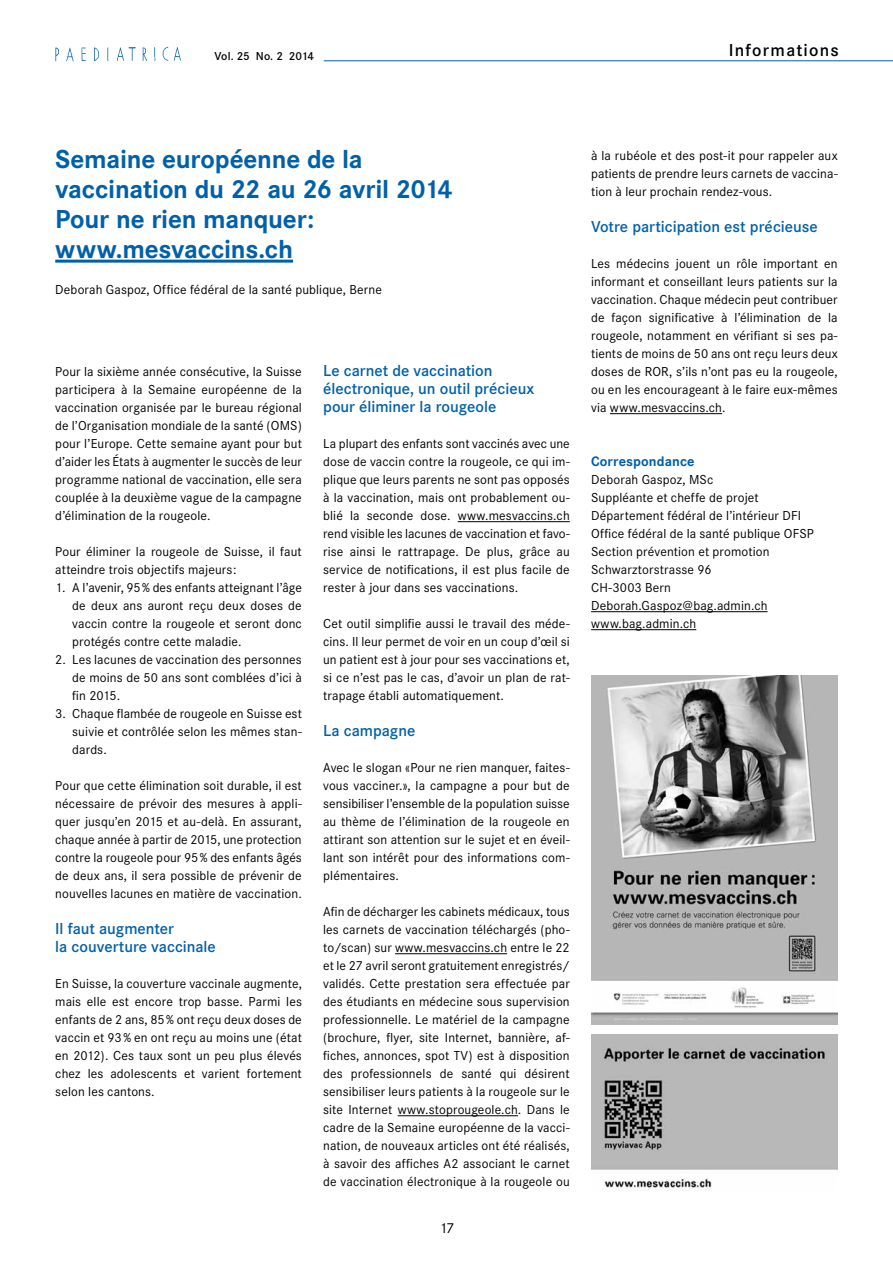
<style>
.page{position:relative;width:893px;height:1263px;background:#fff}
.page>*{position:absolute;margin:0;border:0;box-sizing:border-box;transform-origin:0 0}
.t1{font:700 27px/30px "Corporate S";letter-spacing:-.01em;color:#0060a9}
.t2{font:600 18px "Corporate S";letter-spacing:.07em;color:#000}
.t3{font:600 16.5px/18px "Corporate S";color:#0060a9}
.t4{font:15px "Corporate S";color:#000}
.t5{font:13.5px/18px "Corporate S";letter-spacing:.01em;color:#000;text-align:justify}
.t6{font:700 13.5px "Corporate SBQ";letter-spacing:.005em;color:#0060a9}
.t7{font:600 12px "Corporate S";letter-spacing:-.015em;color:#000}
</style>
<div class="page">
<hr style="left:324px;top:60px;width:569px;height:1px;background:#0060a9">
<img style="left:55px;top:47px;width:126px;height:14px">
<hr style="left:458px;top:521px;width:112px;height:1px;background:#000">
<hr style="left:395px;top:953px;width:112px;height:1px;background:#000">
<hr style="left:398px;top:1115px;width:120px;height:1px;background:#000">
<hr style="left:610px;top:413px;width:112px;height:1px;background:#000">
<hr style="left:591px;top:611px;width:176px;height:1px;background:#000">
<hr style="left:591px;top:629px;width:105px;height:1px;background:#000">
<hr style="left:55px;top:260px;width:238px;height:3px;background:#0060a9">
<img style="left:591px;top:676px;width:247px;height:348px">
<img style="left:591px;top:1035px;width:247px;height:155px">
<p class="t7" style="left:215px;top:49px;width:101px">Vol. 25 No. 2 2014</p>
<h2 class="t2" style="left:729px;top:39px;width:112px">Informations</h2>
<h1 class="t1" style="left:55px;top:145px;width:399px">Semaine européenne de la vaccination du 22 au 26 avril 2014<br>Pour ne rien manquer: www.mesvaccins.ch</h1>
<p class="t5" style="left:55px;top:281px;width:328px">Deborah Gaspoz, Office fédéral de la santé publique, Berne</p>
<p class="t5" style="left:55px;top:363px;width:248px">Pour la sixième année consécutive, la Suisse participera à la Semaine européenne de la vaccination organisée par le bureau régional de l’Organisation mondiale de la santé (OMS) pour l’Europe. Cette semaine ayant pour but d’aider les États à augmenter le succès de leur programme national de vaccination, elle sera couplée à la deuxième vague de la campagne d’élimination de la rougeole.</p>
<p class="t5" style="left:55px;top:543px;width:248px">Pour éliminer la rougeole de Suisse, il faut atteindre trois objectifs majeurs:</p>
<p class="t5" style="left:72px;top:579px;width:231px;text-indent:-17px">1. A l’avenir, 95% des enfants atteignant l’âge de deux ans auront reçu deux doses de vaccin contre la rougeole et seront donc protégés contre cette maladie.</p>
<p class="t5" style="left:72px;top:651px;width:231px;text-indent:-17px">2. Les lacunes de vaccination des personnes de moins de 50 ans sont comblées d’ici à fin 2015.</p>
<p class="t5" style="left:72px;top:705px;width:231px;text-indent:-17px">3. Chaque flambée de rougeole en Suisse est suivie et contrôlée selon les mêmes stan&shy;dards.</p>
<p class="t5" style="left:55px;top:777px;width:248px">Pour que cette élimination soit durable, il est nécessaire de prévoir des mesures à appli&shy;quer jusqu’en 2015 et au-delà. En assurant, chaque année à partir de 2015, une protection contre la rougeole pour 95% des enfants âgés de deux ans, il sera possible de prévenir de nouvelles lacunes en matière de vaccination.</p>
<p class="t3" style="left:55px;top:920px;width:162px">Il faut augmenter<br>la couverture vaccinale</p>
<p class="t5" style="left:55px;top:975px;width:248px">En Suisse, la couverture vaccinale augmente, mais elle est encore trop basse. Parmi les enfants de 2 ans, 85% ont reçu deux doses de vaccin et 93% en ont reçu au moins une (état en 2012). Ces taux sont un peu plus élevés chez les adolescents et varient fortement selon les cantons.</p>
<p class="t3" style="left:323px;top:362px;width:213px">Le carnet de vaccination électronique, un outil précieux pour éliminer la rougeole</p>
<p class="t5" style="left:323px;top:435px;width:248px">La plupart des enfants sont vaccinés avec une dose de vaccin contre la rougeole, ce qui im&shy;plique que leurs parents ne sont pas opposés à la vaccination, mais ont probablement ou&shy;blié la seconde dose. www.mesvaccins.ch rend visible les lacunes de vaccination et favo&shy;rise ainsi le rattrapage. De plus, grâce au service de notifications, il est plus facile de rester à jour dans ses vaccinations.</p>
<p class="t5" style="left:323px;top:615px;width:248px">Cet outil simplifie aussi le travail des méde&shy;cins. Il leur permet de voir en un coup d’œil si un patient est à jour pour ses vaccinations et, si ce n’est pas le cas, d’avoir un plan de rat&shy;trapage établi automatiquement.</p>
<p class="t3" style="left:323px;top:722px;width:94px">La campagne</p>
<p class="t5" style="left:323px;top:759px;width:248px">Avec le slogan «Pour ne rien manquer, faites&shy;vous vacciner.», la campagne a pour but de sensibiliser l’ensemble de la population suisse au thème de l’élimination de la rougeole en attirant son attention sur le sujet et en éveil&shy;lant son intérêt pour des informations com&shy;plémentaires.</p>
<p class="t5" style="left:323px;top:903px;width:248px">Afin de décharger les cabinets médicaux, tous les carnets de vaccination téléchargés (pho&shy;to/scan) sur www.mesvaccins.ch entre le 22 et le 27 avril seront gratuitement enregistrés/ validés. Cette prestation sera effectuée par des étudiants en médecine sous supervision professionnelle. Le matériel de la campagne (brochure, flyer, site Internet, bannière, af&shy;fiches, annonces, spot TV) est à disposition des professionnels de santé qui désirent sensibiliser leurs patients à la rougeole sur le site Internet www.stoprougeole.ch. Dans le cadre de la Semaine européenne de la vacci&shy;nation, de nouveaux articles ont été réalisés, à savoir des affiches A2 associant le carnet de vaccination électronique à la rougeole ou</p>
<p class="t4" style="left:439px;top:1219px;width:17px">17</p>
<p class="t5" style="left:591px;top:147px;width:248px">à la rubéole et des post-it pour rappeler aux patients de prendre leurs carnets de vaccina&shy;tion à leur prochain rendez-vous.</p>
<p class="t3" style="left:591px;top:218px;width:228px">Votre participation est précieuse</p>
<p class="t5" style="left:591px;top:255px;width:248px">Les médecins jouent un rôle important en informant et conseillant leurs patients sur la vaccination. Chaque médecin peut contribuer de façon significative à l’élimination de la rougeole, notamment en vérifiant si ses pa&shy;tients de moins de 50 ans ont reçu leurs deux doses de ROR, s’ils n’ont pas eu la rougeole, ou en les encourageant à le faire eux-mêmes via www.mesvaccins.ch.</p>
<p class="t6" style="left:591px;top:453px;width:105px">Correspondance</p>
<p class="t5" style="left:591px;top:471px;width:224px;text-align:left">Deborah Gaspoz, MSc<br>Suppléante et cheffe de projet<br>Département fédéral de l’intérieur DFI<br>Office fédéral de la santé publique OFSP<br>Section prévention et promotion<br>Schwarztorstrasse 96<br>CH-3003 Bern<br>Deborah.Gaspoz@bag.admin.ch www.bag.admin.ch</p>
</div>
